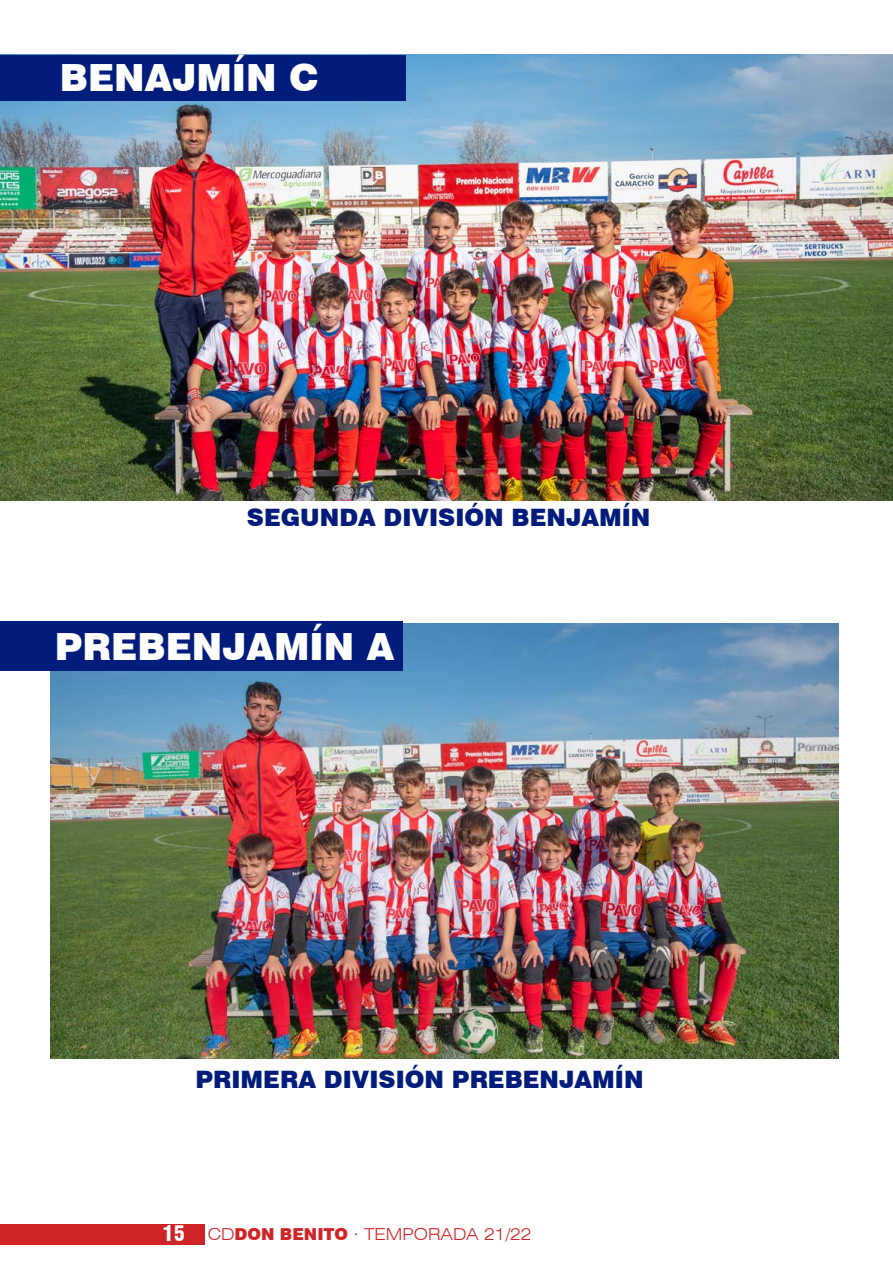
<style>
.page{position:relative;width:893px;height:1263px;background:#fff}
.page>*{position:absolute;margin:0;border:0;box-sizing:border-box;transform-origin:0 0}
.t1{font:900 37.5px "Swiss 721 BT";color:#fff}
.t2{font:900 24px "Swiss 721 BT";color:#021c7c}
.t3{font:300 expanded 16.5px "Swiss 721 BT";color:#d02325}
.s1{font-weight:900;font-stretch:condensed;font-size:21px;color:#fff}
.s2{font-weight:900;font-stretch:normal}
</style>
<div class="page">
<img style="left:0;top:54px;width:893px;height:447px">
<div style="left:0;top:1224px;width:205px;height:21px;background:#d02325"></div>
<div style="left:0;top:56px;width:406px;height:45px;background:#021c7c"></div>
<img style="left:51px;top:623px;width:788px;height:435px">
<div style="left:0;top:621px;width:402px;height:49px;background:#021c7c"></div>
<h1 class="t1" style="left:60px;top:55px;width:260px">BENAJMÍN C</h1>
<p class="t2" style="left:247px;top:503px;width:405px">SEGUNDA DIVISIÓN BENJAMÍN</p>
<h1 class="t1" style="left:55px;top:624px;width:341px">PREBENJAMÍN A</h1>
<p class="t2" style="left:195px;top:1065px;width:450px">PRIMERA DIVISIÓN PREBENJAMÍN</p>
<p class="t3" style="left:162px;top:1224px;width:371px"><span class="s1">15</span> CD<span class="s2">DON BENITO</span> · TEMPORADA 21/22</p>
</div>
